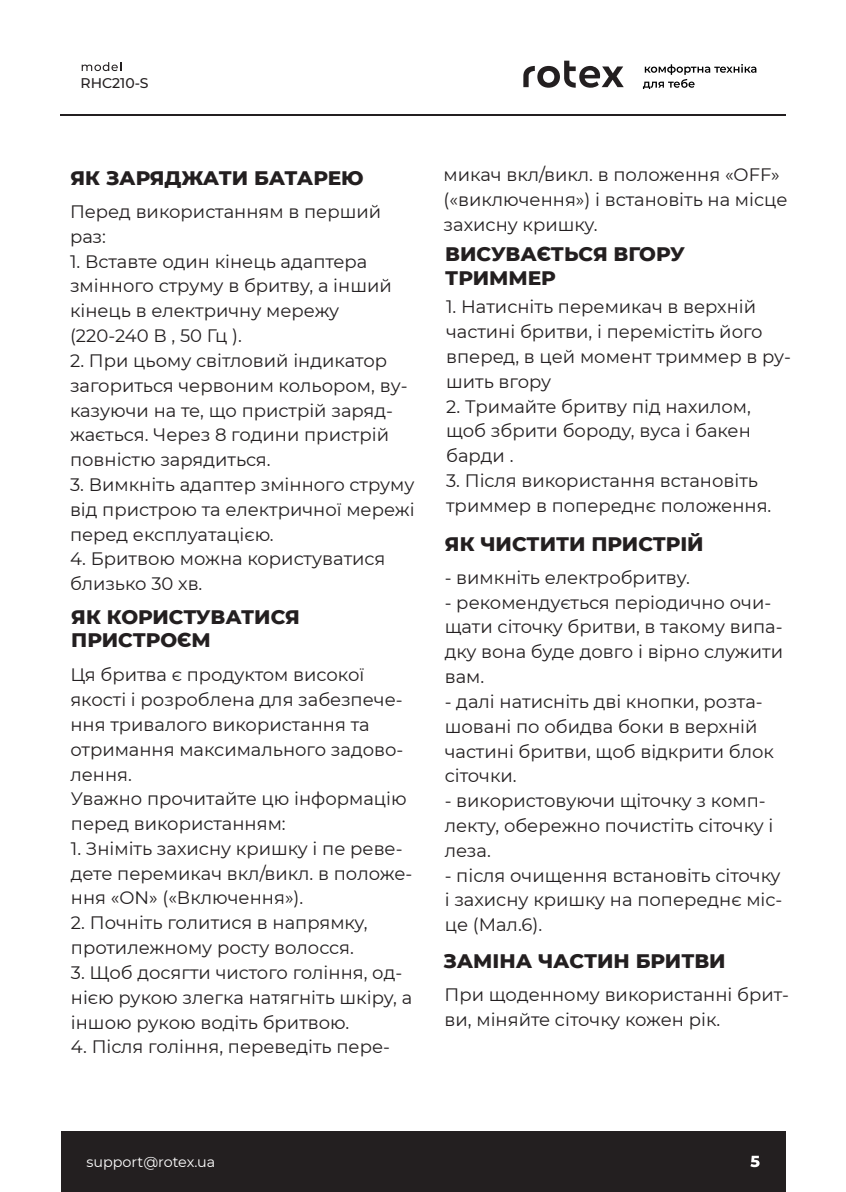
<style>
.page{position:relative;width:846px;height:1192px;background:#fff}
.page>*{position:absolute;margin:0;border:0;box-sizing:border-box;transform-origin:0 0}
.t1{font:800 20px/23.2px "Montserrat";color:#231f20}
.t2{font:18px/24.8px "Montserrat";color:#231f20}
.t3{font:14.4px "Montserrat";color:#fff}
.t4{font:500 14px "Montserrat";color:#231f20}
</style>
<div class="page">
<div style="left:61px;top:1131px;width:724px;height:60px;background:#231f20"></div>
<hr style="left:60px;top:114px;width:726px;height:1px;background:#231f20">
<svg style="left:750px;top:1155px;width:9px;height:12px"></svg>
<svg style="left:523px;top:61px;width:101px;height:27px"></svg>
<svg style="left:643px;top:64px;width:113px;height:25px"></svg>
<svg style="left:82px;top:62px;width:39px;height:9px"></svg>
<p class="t4" style="left:81px;top:73px;width:70px">RHC210-S</p>
<p class="t1" style="left:70px;top:165px;width:295px">ЯК ЗАРЯДЖАТИ БАТАРЕЮ</p>
<p class="t2" style="left:70px;top:198px;width:313px">Перед використанням в перший раз:</p>
<p class="t2" style="left:70px;top:248px;width:323px">1. Вставте один кінець адаптера змінного струму в бритву, а інший кінець в електричну мережу (220-240 В , 50 Гц ).</p>
<p class="t2" style="left:70px;top:347px;width:339px">2. При цьому світловий індикатор загориться червоним кольором, ву&shy;казуючи на те, що пристрій заряд&shy;жається. Через 8 години пристрій повністю зарядиться.</p>
<p class="t2" style="left:70px;top:471px;width:346px;text-align:justify">3. Вимкніть адаптер змінного струму від пристрою та електричної мережі перед експлуатацією.</p>
<p class="t2" style="left:70px;top:546px;width:317px">4. Бритвою можна користуватися близько 30 хв.</p>
<p class="t1" style="left:71px;top:604px;width:230px">ЯК КОРИСТУВАТИСЯ<br>ПРИСТРОЄМ</p>
<p class="t2" style="left:70px;top:662px;width:334px">Ця бритва є продуктом високої якості і розроблена для забезпече&shy;ння тривалого використання та отримання максимального задово&shy;лення.</p>
<p class="t2" style="left:71px;top:785px;width:337px">Уважно прочитайте цю інформацію перед використанням:</p>
<p class="t2" style="left:71px;top:835px;width:343px">1. Зніміть захисну кришку і пе реве&shy;дете перемикач вкл/викл. в положе&shy;ння «ON» («Включення»).</p>
<p class="t2" style="left:71px;top:910px;width:298px">2. Почніть голитися в напрямку, протилежному росту волосся.</p>
<p class="t2" style="left:71px;top:959px;width:343px">3. Щоб досягти чистого гоління, од&shy;нією рукою злегка натягніть шкіру, а іншою рукою водіть бритвою.</p>
<p class="t2" style="left:71px;top:1034px;width:321px">4. Після гоління, переведіть пере-</p>
<p class="t2" style="left:443px;top:162px;width:345px">микач вкл/викл. в положення «OFF» («виключення») і встановіть на місце захисну кришку.</p>
<p class="t1" style="left:445px;top:242px;width:241px">ВИСУВАЄТЬСЯ ВГОРУ<br>ТРИММЕР</p>
<p class="t2" style="left:446px;top:294px;width:346px">1. Натисніть перемикач в верхній частині бритви, і перемістіть його вперед, в цей момент триммер в ру&shy;шить вгору</p>
<p class="t2" style="left:446px;top:393px;width:306px;text-align:justify">2. Тримайте бритву під нахилом, щоб збрити бороду, вуса і бакен барди .</p>
<p class="t2" style="left:446px;top:468px;width:327px">3. Після використання встановіть триммер в попереднє положення.</p>
<p class="t1" style="left:445px;top:531px;width:260px">ЯК ЧИСТИТИ ПРИСТРІЙ</p>
<p class="t2" style="left:445px;top:564px;width:247px">- вимкніть електробритву.</p>
<p class="t2" style="left:445px;top:589px;width:340px">- рекомендується періодично очи&shy;щати сіточку бритви, в такому випа&shy;дку вона буде довго і вірно служити вам.</p>
<p class="t2" style="left:445px;top:688px;width:331px">- далі натисніть дві кнопки, розта&shy;шовані по обидва боки в верхній частині бритви, щоб відкрити блок сіточки.</p>
<p class="t2" style="left:445px;top:788px;width:330px">- використовуючи щіточку з комп&shy;лекту, обережно почистіть сіточку і леза.</p>
<p class="t2" style="left:445px;top:862px;width:339px;text-align:justify">- після очищення встановіть сіточку і захисну кришку на попереднє міс&shy;це (Мал.6).</p>
<p class="t1" style="left:443px;top:948px;width:284px">ЗАМІНА ЧАСТИН БРИТВИ</p>
<p class="t2" style="left:444px;top:982px;width:346px">При щоденному використанні брит&shy;ви, міняйте сіточку кожен рік.</p>
<p class="t3" style="left:86px;top:1152px;width:130px">support@rotex.ua</p>
</div>
